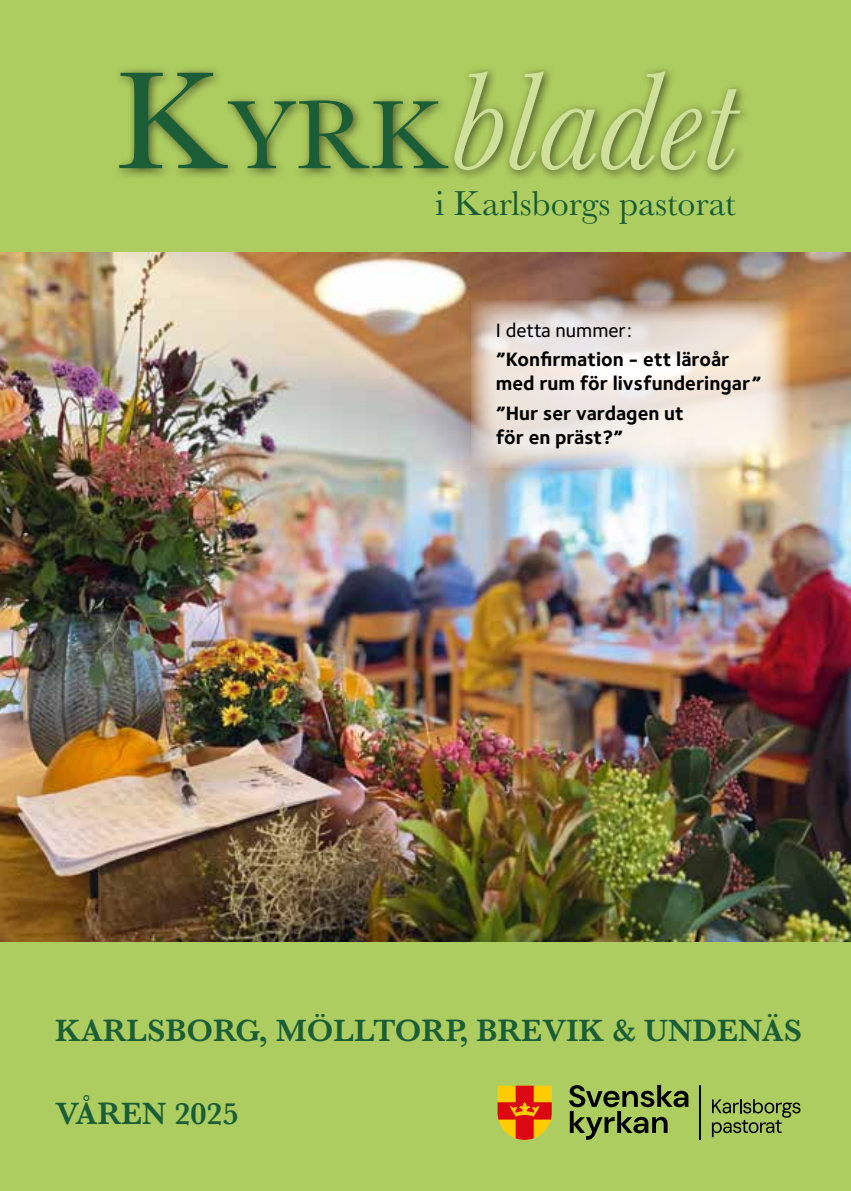
<style>
.page{position:relative;width:851px;height:1191px;background:#fff}
.page>*{position:absolute;margin:0;border:0;box-sizing:border-box;transform-origin:0 0}
.t1{font:italic 144px "Baskerville";color:#cfe09b}
.t2{font:36px "Baskerville";color:#1b5d36}
.t3{font:600 32px "Baskerville";color:#1b5d36}
.t4{font:700 20px/24px "Foundry Sterling";color:#000}
.t5{font:500 20px "Foundry Sterling";color:#000}
.s1{font-style:normal;color:#1b5d36}
.s2{font-style:normal;font-size:100.8px;color:#1b5d36}
</style>
<div class="page">
<div style="left:0;top:0;width:850px;height:951px;background:#aecd60"></div>
<div style="left:0;top:937px;width:850px;height:254px;background:#aecd60"></div>
<div style="left:113px;top:65px;width:638px;height:117px;background:#000;opacity:.6"></div>
<img style="left:0;top:252px;width:850px;height:689px">
<svg style="left:471px;top:300px;width:319px;height:168px;background:#e7dcd2"></svg>
<svg style="left:711px;top:1099px;width:89px;height:38px"></svg>
<svg style="left:497px;top:1085px;width:54px;height:54px;background:#e46e12"></svg>
<svg style="left:569px;top:1084px;width:119px;height:55px"></svg>
<hr style="left:699px;top:1085px;width:1px;height:54px;background:#020203">
<h1 class="t1" style="left:115px;top:26px;width:622px"><span class="s1">K</span><span class="s2">yrk</span>bladet</h1>
<h2 class="t2" style="left:435px;top:180px;width:302px">i Karlsborgs pastorat</h2>
<p class="t5" style="left:496px;top:316px;width:137px">I detta nummer:</p>
<p class="t4" style="left:496px;top:347px;width:267px">”Konfirmation - ett läroår med rum för livsfunderingar”</p>
<p class="t4" style="left:496px;top:400px;width:189px">”Hur ser vardagen ut för en präst?”</p>
<h3 class="t3" style="left:55px;top:1008px;width:748px">KARLSBORG, MÖLLTORP, BREVIK &amp; UNDENÄS</h3>
<h3 class="t3" style="left:55px;top:1091px;width:185px">VÅREN 2025</h3>
</div>
